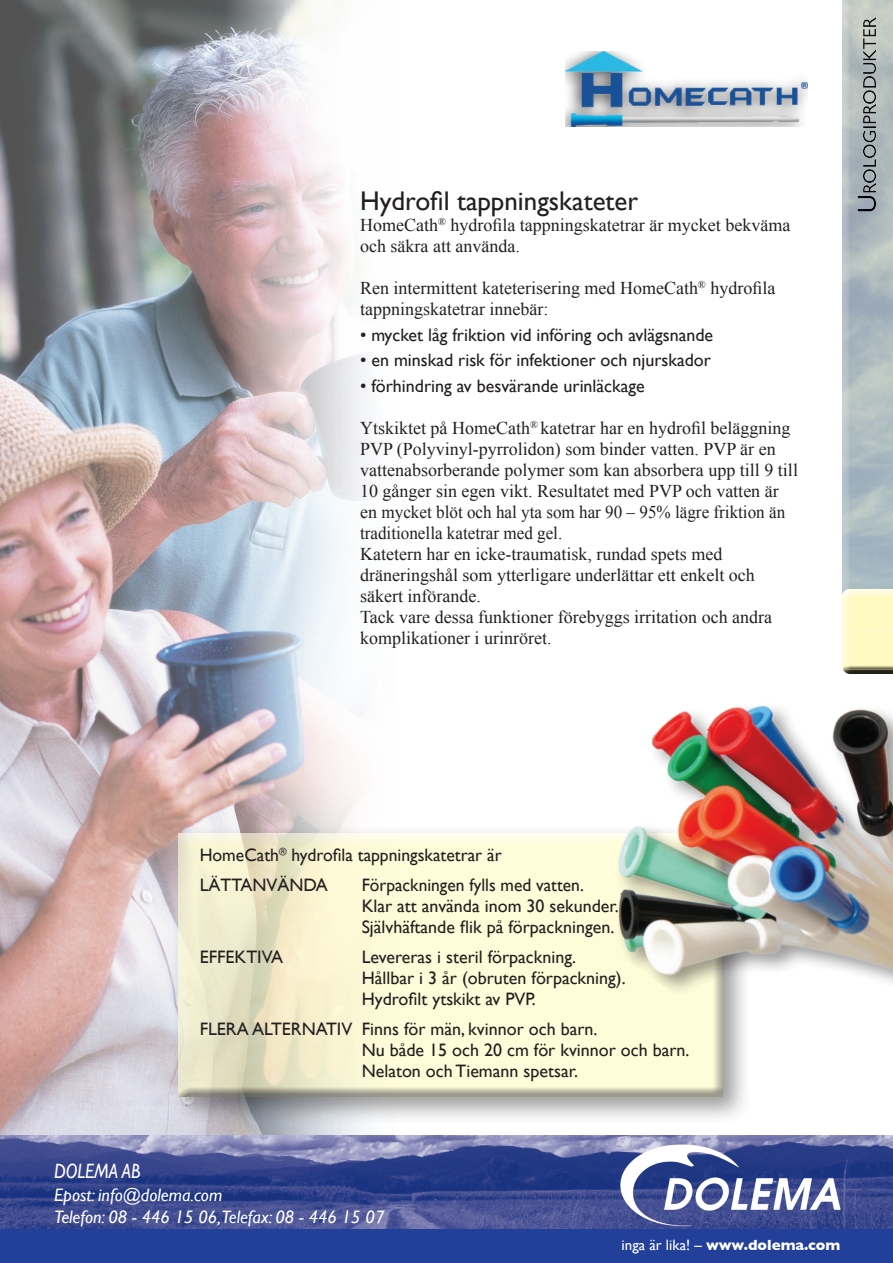
<style>
.page{position:relative;width:893px;height:1263px;background:#fff}
.page>*{position:absolute;margin:0;border:0;box-sizing:border-box;transform-origin:0 0}
.t1{font:27px "Gill Sans";color:#231f20}
.t2{font:italic 20.7px "Gill Sans";color:#fff;scale:.87 1}
.t3{font:18px/21px "Times New Roman";color:#231f20}
.t4{font:18px/21px "Gill Sans";color:#231f20}
.t5{font:italic 18px/22.5px "Gill Sans";color:#fff}
.t6{font:700 15px "Gill Sans";color:#fff}
.s1{font-weight:400}
</style>
<div class="page">
<div style="left:839px;top:0;width:54px;height:675px;background:#231f20;opacity:.75"></div>
<img style="left:0;top:0;width:367px;height:1135px">
<img style="left:0;top:1135px;width:893px;height:94px">
<div style="left:0;top:1229px;width:893px;height:34px;background:#223f99"></div>
<img style="left:620px;top:1143px;width:222px;height:83px">
<div style="left:170px;top:825px;width:582px;height:301px;background:#231f20;opacity:.75"></div>
<div style="left:179px;top:833px;width:544px;height:265px;background:#231f20;opacity:.75"></div>
<img style="left:542px;top:503px;width:351px;height:623px">
<img style="left:565px;top:51px;width:243px;height:76px">
<h1 class="t1" style="left:360px;top:185px;width:280px">Hydrofil tappningskateter</h1>
<p class="t3" style="left:360px;top:214px;width:432px">HomeCath<sup>®</sup> hydrofila tappningskatetrar är mycket bekväma och säkra att använda.</p>
<p class="t3" style="left:360px;top:277px;width:417px">Ren intermittent kateterisering med HomeCath<sup>®</sup> hydrofila tappningskatetrar innebär:</p>
<p class="t4" style="left:360px;top:324px;width:355px">• mycket låg friktion vid införing och avlägsnande</p>
<p class="t4" style="left:360px;top:349px;width:352px">• en minskad risk för infektioner och njurskador</p>
<p class="t4" style="left:360px;top:375px;width:286px">• förhindring av besvärande urinläckage</p>
<p class="t3" style="left:360px;top:417px;width:439px">Ytskiktet på HomeCath<sup>®</sup> katetrar har en hydrofil beläggning PVP (Polyvinyl-pyrrolidon) som binder vatten. PVP är en vattenabsorberande polymer som kan absorbera upp till 9 till 10 gånger sin egen vikt. Resultatet med PVP och vatten är en mycket blöt och hal yta som har 90 – 95% lägre friktion än traditionella katetrar med gel.<br>Katetern har en icke-traumatisk, rundad spets med dräneringshål som ytterligare underlättar ett enkelt och säkert införande.<br>Tack vare dessa funktioner förebyggs irritation och andra komplikationer i urinröret.</p>
<p class="t4" style="left:200px;top:840px;width:303px;line-height:30px">HomeCath<sup>®</sup> hydrofila tappningskatetrar är<br>LÄTTANVÄNDA</p>
<p class="t4" style="left:362px;top:874px;width:259px">Förpackningen fylls med vatten.<br>Klar att använda inom 30 sekunder.<br>Självhäftande flik på förpackningen.</p>
<p class="t4" style="left:200px;top:947px;width:85px">EFFEKTIVA</p>
<p class="t4" style="left:362px;top:947px;width:265px">Levereras i steril förpackning.<br>Hållbar i 3 år (obruten förpackning).<br>Hydrofilt ytskikt av PVP.</p>
<p class="t4" style="left:362px;top:1019px;width:329px;text-indent:-162px">FLERA ALTERNATIV Finns för män, kvinnor och barn.<br>Nu både 15 och 20 cm för kvinnor och barn.<br>Nelaton och Tiemann spetsar.</p>
<p class="t2" style="left:54px;top:1159px;width:101px">DOLEMA AB</p>
<p class="t5" style="left:54px;top:1183px;width:332px">Epost: info@dolema.com<br>Telefon: 08 - 446 15 06,Telefax: 08 - 446 15 07</p>
<p class="t6" style="left:622px;top:1236px;width:220px"><span class="s1">inga är lika! –</span> www.dolema.com</p>
</div>
